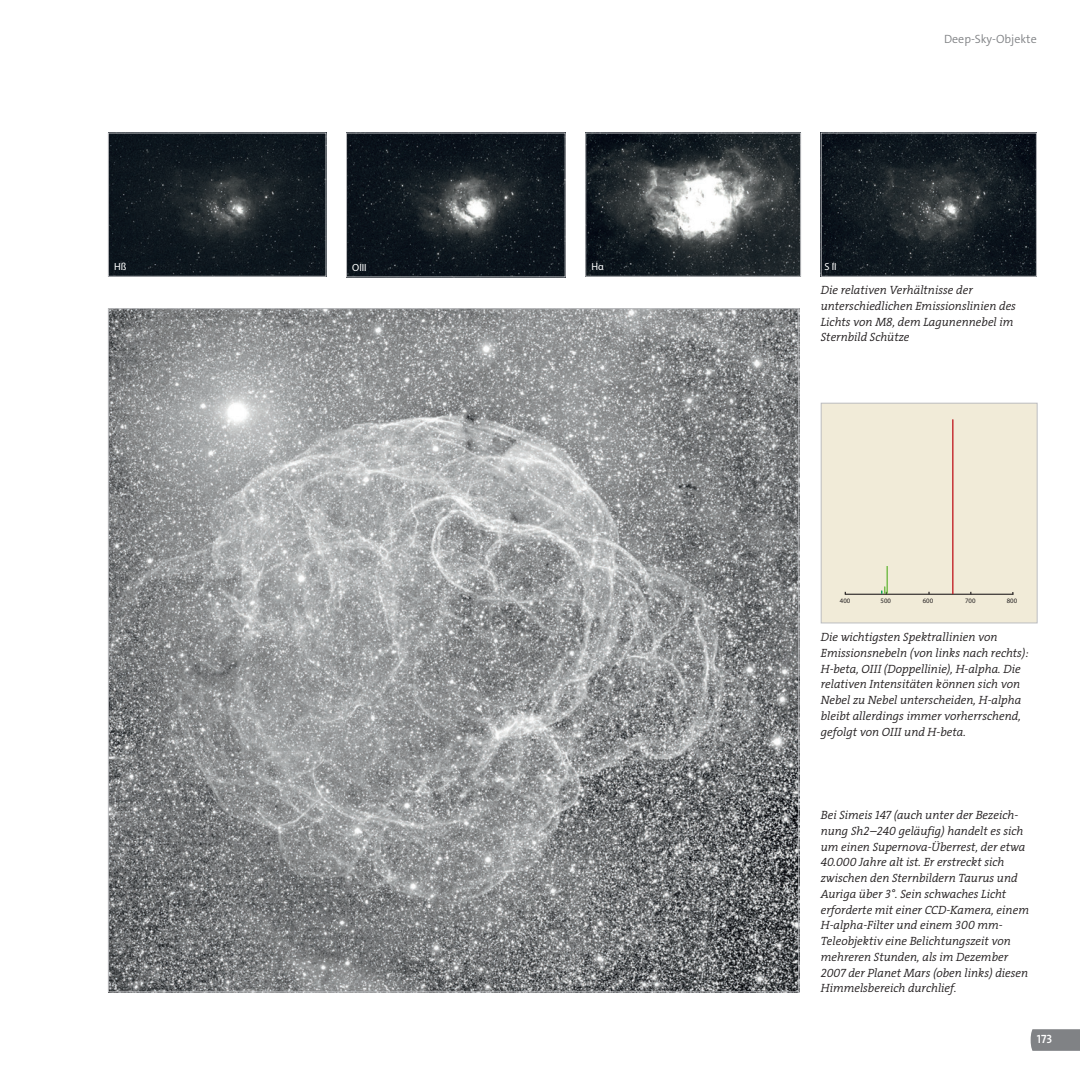
<style>
.page{position:relative;width:1080px;height:1080px;background:#fff}
.page>*{position:absolute;margin:0;border:0;box-sizing:border-box;transform-origin:0 0}
.t1{font:12px/15.8px "The Serif HP4 Se Lig IT";color:#231f20}
.t2{font:300 12px "The Sans C4 s";color:#808285}
.t3{font:600 12px "The Sans C4 s";color:#fff}
.t4{font:10.35px "Myriad Pro";color:#fff}
.t5{font:6.75px "Myriad Pro";color:#231f20}
</style>
<div class="page">
<svg style="left:1031px;top:1029px;width:49px;height:22px"></svg>
<div style="left:821px;top:403px;width:216px;height:220px;background:#f1ebd8"></div>
<hr style="left:845px;top:594px;width:168px;height:1px;background:#231f20">
<hr style="left:952px;top:419px;width:2px;height:175px;background:#c8242b">
<hr style="left:886px;top:566px;width:2px;height:28px;background:#71bf44">
<svg style="left:881px;top:587px;width:6px;height:7px"></svg>
<div style="left:821px;top:403px;width:217px;height:220px;border:1px solid #bcbdc0"></div>
<img style="left:110px;top:135px;width:214px;height:140px">
<div style="left:108px;top:133px;width:218px;height:144px;border:1px solid #bcbdc0"></div>
<img style="left:348px;top:135px;width:216px;height:140px">
<div style="left:346px;top:133px;width:220px;height:144px;border:1px solid #bcbdc0"></div>
<img style="left:587px;top:135px;width:212px;height:140px">
<div style="left:585px;top:133px;width:216px;height:144px;border:1px solid #bcbdc0"></div>
<img style="left:823px;top:135px;width:212px;height:140px">
<div style="left:821px;top:133px;width:216px;height:144px;border:1px solid #bcbdc0"></div>
<img style="left:110px;top:310px;width:687px;height:680px">
<p class="t2" style="left:944px;top:31px;width:94px">Deep-Sky-Objekte</p>
<p class="t4" style="left:114px;top:260px;width:14px">Hß</p>
<p class="t4" style="left:352px;top:261px;width:16px">OIII</p>
<p class="t4" style="left:591px;top:260px;width:14px">Hα</p>
<p class="t4" style="left:824px;top:260px;width:14px">S II</p>
<p class="t1" style="left:821px;top:283px;width:197px">Die relativen Verhältnisse der unterschiedlichen Emissionslinien des<br>Lichts von M8, dem Lagunennebel im<br>Sternbild Schütze</p>
<p class="t5" style="left:840px;top:596px;width:12px">400</p>
<p class="t5" style="left:881px;top:596px;width:12px">500</p>
<p class="t5" style="left:923px;top:596px;width:12px">600</p>
<p class="t5" style="left:965px;top:596px;width:12px">700</p>
<p class="t5" style="left:1007px;top:596px;width:12px">800</p>
<p class="t1" style="left:821px;top:630px;width:210px">Die wichtigsten Spektrallinien von Emissionsnebeln (von links nach rechts):<br>H-beta, OIII (Doppellinie), H-alpha. Die relativen Intensitäten können sich von Nebel zu Nebel unterscheiden, H-alpha bleibt allerdings immer vorherrschend, gefolgt von OIII und H-beta.</p>
<p class="t1" style="left:821px;top:808px;width:210px">Bei Simeis 147 (auch unter der Bezeich&shy;nung Sh2–240 geläufig) handelt es sich um einen Supernova-Überrest, der etwa 40.000 Jahre alt ist. Er erstreckt sich zwischen den Sternbildern Taurus und Auriga über 3°. Sein schwaches Licht erforderte mit einer CCD-Kamera, einem H-alpha-Filter und einem 300 mm-Teleobjektiv eine Belichtungszeit von mehreren Stunden, als im Dezember 2007 der Planet Mars (oben links) diesen Himmelsbereich durchlief.</p>
<p class="t3" style="left:1037px;top:1032px;width:17px">173</p>
</div>
